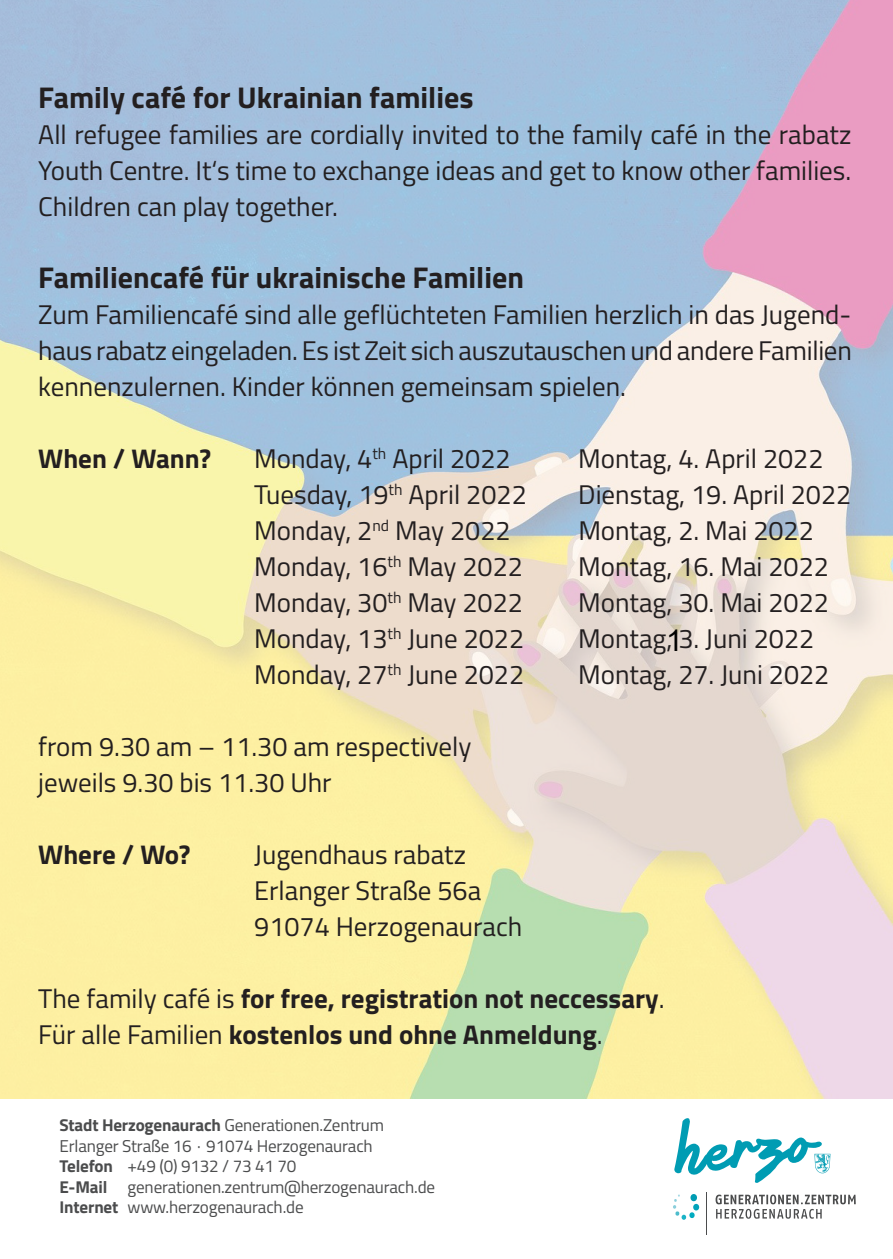
<style>
.page{position:relative;width:893px;height:1259px;background:#fff}
.page>*{position:absolute;margin:0;border:0;box-sizing:border-box;transform-origin:0 0}
._03_linienfeld_flies{font:700 30px "Titillium";color:#231f20}
.t1{font:30px "Arial";color:#000}
._03_linienfeld_flies-2{font:27px/36px "Titillium";color:#231f20;text-align:justify}
._03_linienfeld_flies-3{font:700 27px "Titillium";color:#231f20}
.fliesstext_sausa{font:17.1px/20.4px "Titillium";letter-spacing:-.01em;color:#4b4c4d}
.s1{font-weight:400}
.s2{font-weight:700}
</style>
<div class="page">
<img style="left:0;top:0;width:893px;height:1098px">
<svg style="left:674px;top:1118px;width:156px;height:65px"></svg>
<svg style="left:673px;top:1194px;width:26px;height:26px"></svg>
<hr style="left:706px;top:1192px;width:1px;height:43px;background:#4b4c4d">
<svg style="left:716px;top:1194px;width:140px;height:24px"></svg>
<p class="_03_linienfeld_flies" style="left:38px;top:75px;width:437px">Family café for Ukrainian families</p>
<p class="_03_linienfeld_flies-2" style="left:38px;top:115px;width:814px">All refugee families are cordially invited to the family café in the rabatz Youth Centre. It‘s time to exchange ideas and get to know other families.<br>Children can play together.</p>
<p class="_03_linienfeld_flies" style="left:38px;top:255px;width:487px">Familiencafé für ukrainische Familien</p>
<p class="_03_linienfeld_flies-2" style="left:38px;top:295px;width:815px">Zum Familiencafé sind alle geflüchteten Familien herzlich in das Jugend&shy;haus rabatz eingeladen. Es ist Zeit sich auszutauschen und andere Familien kennenzulernen. Kinder können gemeinsam spielen.</p>
<p class="_03_linienfeld_flies-3" style="left:38px;top:438px;width:174px">When / Wann?</p>
<p class="_03_linienfeld_flies-2" style="left:254px;top:439px;width:258px">Monday, 4<sup>th</sup> April 2022</p>
<p class="_03_linienfeld_flies-2" style="left:578px;top:439px;width:247px">Montag, 4. April 2022</p>
<p class="_03_linienfeld_flies-2" style="left:254px;top:475px;width:274px">Tuesday, 19<sup>th</sup> April 2022</p>
<p class="_03_linienfeld_flies-2" style="left:578px;top:475px;width:274px">Dienstag, 19. April 2022</p>
<p class="_03_linienfeld_flies-2" style="left:254px;top:511px;width:258px">Monday, 2<sup>nd</sup> May 2022</p>
<p class="_03_linienfeld_flies-2" style="left:578px;top:511px;width:237px">Montag, 2. Mai 2022</p>
<p class="_03_linienfeld_flies-2" style="left:254px;top:547px;width:270px">Monday, 16<sup>th</sup> May 2022</p>
<p class="_03_linienfeld_flies-2" style="left:578px;top:547px;width:252px">Montag, 16. Mai 2022</p>
<p class="_03_linienfeld_flies-2" style="left:254px;top:583px;width:270px">Monday, 30<sup>th</sup> May 2022</p>
<p class="_03_linienfeld_flies-2" style="left:578px;top:583px;width:252px">Montag, 30. Mai 2022</p>
<p class="_03_linienfeld_flies-2" style="left:254px;top:619px;width:271px">Monday, 13<sup>th</sup> June 2022</p>
<p class="_03_linienfeld_flies-2" style="left:578px;top:619px;width:237px">Montag, 3. Juni 2022</p>
<p class="_03_linienfeld_flies-2" style="left:254px;top:655px;width:271px">Monday, 27<sup>th</sup> June 2022</p>
<p class="_03_linienfeld_flies-2" style="left:578px;top:655px;width:253px">Montag, 27. Juni 2022</p>
<p class="t1" style="left:666px;top:619px;width:18px">1</p>
<p class="_03_linienfeld_flies-2" style="left:38px;top:727px;width:435px">from 9.30 am – 11.30 am respectively</p>
<p class="_03_linienfeld_flies-2" style="left:38px;top:763px;width:295px">jeweils 9.30 bis 11.30 Uhr</p>
<p class="_03_linienfeld_flies-3" style="left:38px;top:834px;width:154px">Where / Wo?</p>
<p class="_03_linienfeld_flies-2" style="left:254px;top:835px;width:213px">Jugendhaus rabatz</p>
<p class="_03_linienfeld_flies-2" style="left:254px;top:871px;width:228px">Erlanger Straße 56a</p>
<p class="_03_linienfeld_flies-2" style="left:254px;top:907px;width:270px">91074 Herzogenaurach</p>
<p class="_03_linienfeld_flies-3" style="left:38px;top:978px;width:628px"><span class="s1">The family café is</span> for free, registration not neccessary<span class="s1">.</span></p>
<p class="_03_linienfeld_flies-3" style="left:38px;top:1014px;width:566px"><span class="s1">Für alle Familien</span> kostenlos und ohne Anmeldung<span class="s1">.</span></p>
<p class="fliesstext_sausa" style="left:60px;top:1114px;width:326px"><span class="s2">Stadt Herzogenaurach</span> Generationen.Zentrum</p>
<p class="fliesstext_sausa" style="left:60px;top:1134px;width:315px">Erlanger Straße 16 · 91074 Herzogenaurach</p>
<p class="fliesstext_sausa" style="left:60px;top:1155px;width:377px"><span class="s2">Telefon</span> +49 (0) 9132 / 73 41 70<br><span class="s2">E-Mail</span> generationen.zentrum@herzogenaurach.de<br><span class="s2">Internet</span> www.herzogenaurach.de</p>
</div>
